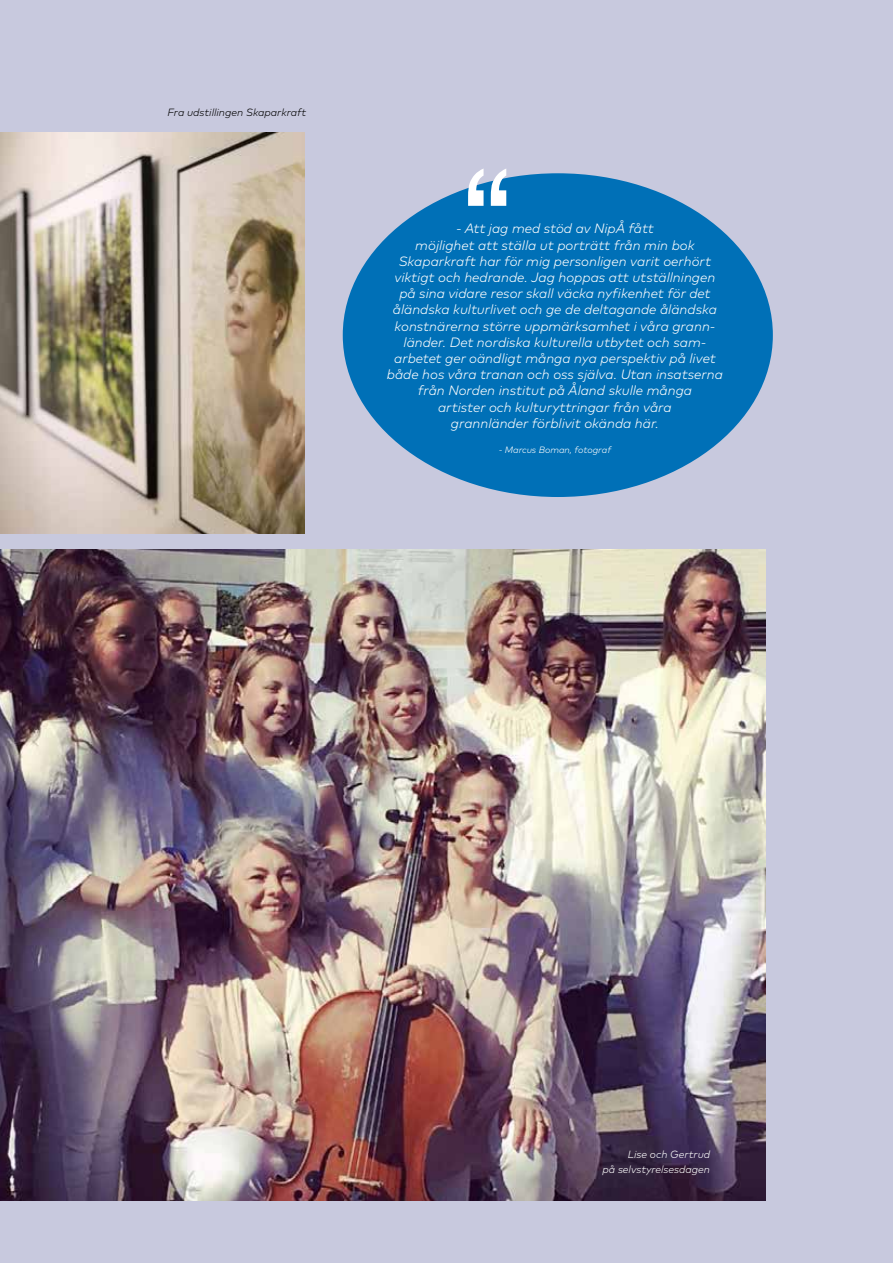
<style>
.page{position:relative;width:893px;height:1263px;background:#c8c9de}
.page>*{position:absolute;margin:0;border:0;box-sizing:border-box;transform-origin:0 0}
.t1{font:120px "Geneva";color:#fff}
.t2{font:italic 300 13.5px/16.2px "Mark Pro";color:#fff;text-align:center}
.t3{font:italic 300 10.5px/15px "Mark Pro";color:#fff;text-align:right}
.t4{font:italic 300 10.5px "Mark Pro";color:#000}
.t5{font:italic 300 9.15px "Mark Pro";color:#fff}
</style>
<div class="page">
<img style="left:0;top:550px;width:766px;height:650px">
<img style="left:0;top:132px;width:304px;height:401px">
<div style="left:343px;top:173px;width:430px;height:324px;background:#0070b7;border-radius:50%"></div>
<p class="t4" style="left:167px;top:105px;width:140px">Fra udstillingen Skaparkraft</p>
<h1 class="t1" style="left:458px;top:151px;width:61px">“</h1>
<p class="t2" style="left:387px;top:219px;width:338px">- Att jag med stöd av NipÅ fått<br>möjlighet att ställa ut porträtt från min bok Skaparkraft har för mig personligen varit oerhört viktigt och hedrande. Jag hoppas att utställningen på sina vidare resor skall väcka nyfikenhet för det åländska kulturlivet och ge de deltagande åländska konstnärerna större uppmärksamhet i våra grann&shy;länder. Det nordiska kulturella utbytet och sam&shy;arbetet ger oändligt många nya perspektiv på livet både hos våra tranan och oss själva. Utan insatserna från Norden institut på Åland skulle många<br>artister och kulturyttringar från våra<br>grannländer förblivit okända här.</p>
<p class="t5" style="left:499px;top:443px;width:114px">- Marcus Boman, fotograf</p>
<p class="t3" style="left:602px;top:1145px;width:109px">Lise och Gertrud<br>på selvstyrelsesdagen</p>
</div>
